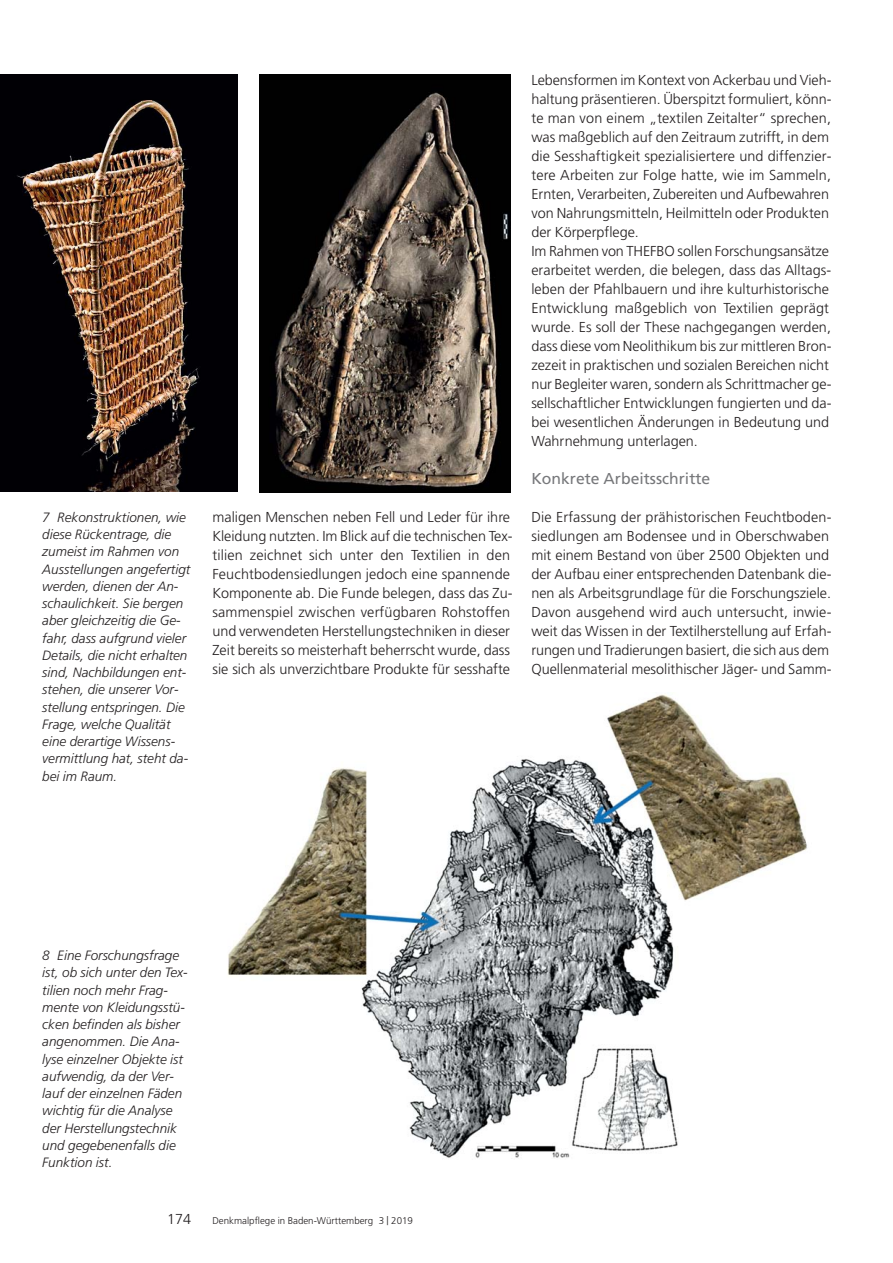
<style>
.page{position:relative;width:893px;height:1263px;background:#fff}
.page>*{position:absolute;margin:0;border:0;box-sizing:border-box;transform-origin:0 0}
.t1{font:15.75px "Frutiger";color:#77787b}
.t2{font:300 14.4px/19px "Frutiger";color:#231f20}
.t3{font:italic 300 13.5px/17.2px "Frutiger";color:#231f20}
.t4{font:300 9.75px "Frutiger";color:#231f20}
.s1{font-size:12px}
</style>
<div class="page">
<img style="left:0;top:74px;width:238px;height:418px">
<img style="left:259px;top:74px;width:251px;height:418px">
<img style="left:227px;top:694px;width:580px;height:464px">
<p class="t3" style="left:42px;top:510px;width:150px">7 Rekonstruktionen, wie diese Rückentrage, die zumeist im Rahmen von<br>Ausstellungen angefertigt werden, dienen der An&shy;schaulichkeit. Sie bergen aber gleichzeitig die Ge&shy;fahr, dass aufgrund vieler<br>Details, die nicht erhalten sind, Nachbildungen ent&shy;stehen, die unserer Vor&shy;stellung entspringen. Die<br>Frage, welche Qualität eine derartige Wissens&shy;vermittlung hat, steht da&shy;bei im Raum.</p>
<p class="t2" style="left:212px;top:508px;width:302px">maligen Menschen neben Fell und Leder für ihre Kleidung nutzten. Im Blick auf die technischen Tex&shy;tilien zeichnet sich unter den Textilien in den Feuchtbodensiedlungen jedoch eine spannende Komponente ab. Die Funde belegen, dass das Zu&shy;sammenspiel zwischen verfügbaren Rohstoffen und verwendeten Herstellungstechniken in dieser Zeit bereits so meisterhaft beherrscht wurde, dass sie sich als unverzichtbare Produkte für sesshafte</p>
<p class="t2" style="left:531px;top:72px;width:302px">Lebensformen im Kontext von Ackerbau und Vieh&shy;haltung präsentieren. Überspitzt formuliert, könn - te man von einem „textilen Zeitalter“ sprechen, was maßgeblich auf den Zeitraum zutrifft, in dem die Sesshaftigkeit spezialisiertere und diffenzier&shy;tere Arbeiten zur Folge hatte, wie im Sammeln, Ernten, Verarbeiten, Zubereiten und Aufbewahren von Nahrungsmitteln, Heilmitteln oder Produkten der Körperpflege.<br>Im Rahmen von THEFBO sollen Forschungsansätze erarbeitet werden, die belegen, dass das Alltags&shy;leben der Pfahlbauern und ihre kulturhistorische Entwicklung maßgeblich von Textilien geprägt wurde. Es soll der These nachgegangen werden, dass diese vom Neolithikum bis zur mittleren Bron&shy;zezeit in praktischen und sozialen Bereichen nicht nur Begleiter waren, sondern als Schrittmacher ge&shy;sellschaftlicher Entwicklungen fungierten und da&shy;bei wesentlichen Änderungen in Bedeutung und Wahrnehmung unterlagen.</p>
<p class="t1" style="left:531px;top:472px;width:180px">Konkrete Arbeitsschritte</p>
<p class="t2" style="left:531px;top:508px;width:302px">Die Erfassung der prähistorischen Feuchtboden&shy;siedlungen am Bodensee und in Oberschwaben mit einem Bestand von über 2500 Objekten und der Aufbau einer entsprechenden Datenbank die&shy;nen als Arbeitsgrundlage für die Forschungsziele.<br>Davon ausgehend wird auch untersucht, inwie&shy;weit das Wissen in der Textilherstellung auf Erfah&shy;rungen und Tradierungen basiert, die sich aus dem Quellenmaterial mesolithischer Jäger- und Samm-</p>
<p class="t3" style="left:42px;top:948px;width:147px">8 Eine Forschungsfrage ist, ob sich unter den Tex&shy;tilien noch mehr Frag&shy;mente von Kleidungsstü&shy;cken befinden als bisher angenommen. Die Ana&shy;lyse einzelner Objekte ist aufwendig, da der Ver&shy;lauf der einzelnen Fäden wichtig für die Analyse der Herstellungstechnik und gegebenenfalls die<br>Funktion ist.</p>
<p class="t2" style="left:167px;top:1211px;width:26px">174</p>
<p class="t4" style="left:212px;top:1217px;width:202px">Denkmalpflege in Baden-Württemberg 3 <span class="s1">|</span> 2019</p>
</div>
